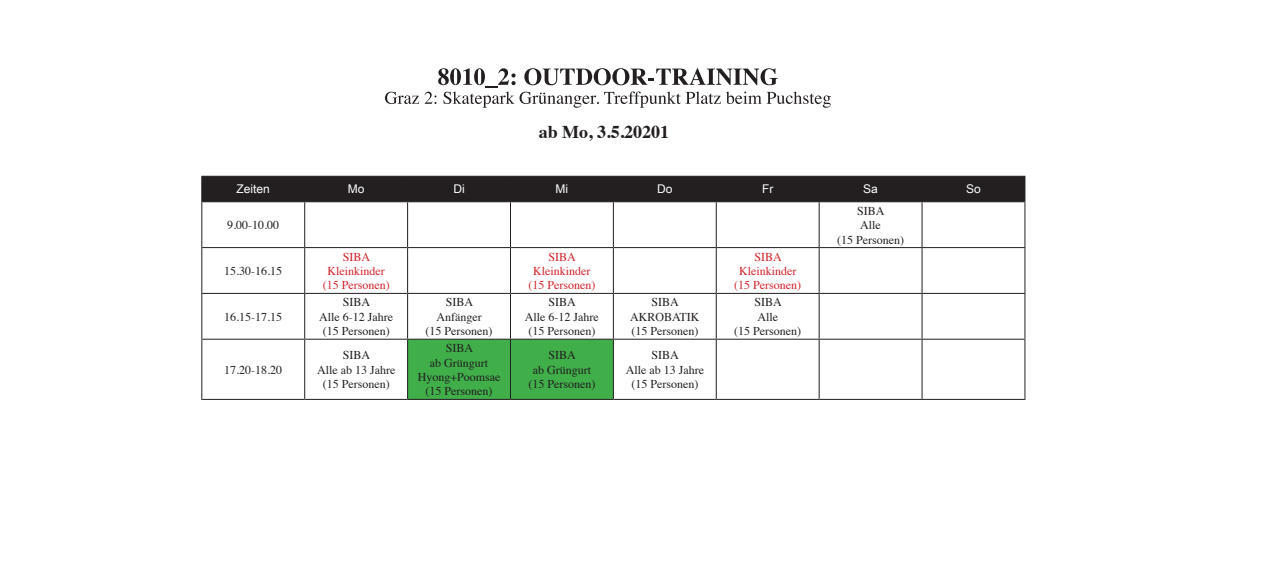
<style>
.page{position:relative;width:1276px;height:567px;background:#fff}
.page>*{position:absolute;margin:0;border:0;box-sizing:border-box;transform-origin:0 0}
.t1{font:700 18px "Times";color:#231f20}
.t2{font:12px/14.4px "Times";color:#231f20;text-align:center}
.t3{font:12px/14.4px "Times";color:#d1232a;text-align:center}
.t4{font:12px "Arial Unicode MS";color:#fff}
</style>
<div class="page">
<div style="left:408px;top:340px;width:205px;height:59px;background:#40ae49"></div>
<div style="left:201px;top:176px;width:824px;height:25px;background:#231f20"></div>
<hr style="left:201px;top:201px;width:104px;height:1px;background:#231f20">
<hr style="left:201px;top:202px;width:1px;height:45px;background:#231f20">
<hr style="left:305px;top:201px;width:102px;height:1px;background:#231f20">
<hr style="left:304px;top:202px;width:1px;height:45px;background:#231f20">
<hr style="left:407px;top:201px;width:103px;height:1px;background:#231f20">
<hr style="left:407px;top:202px;width:1px;height:45px;background:#231f20">
<hr style="left:510px;top:201px;width:103px;height:1px;background:#231f20">
<hr style="left:510px;top:202px;width:1px;height:45px;background:#231f20">
<hr style="left:613px;top:201px;width:103px;height:1px;background:#231f20">
<hr style="left:613px;top:202px;width:1px;height:45px;background:#231f20">
<hr style="left:716px;top:201px;width:103px;height:1px;background:#231f20">
<hr style="left:716px;top:202px;width:1px;height:45px;background:#231f20">
<hr style="left:819px;top:201px;width:103px;height:1px;background:#231f20">
<hr style="left:818px;top:202px;width:1px;height:45px;background:#231f20">
<hr style="left:922px;top:201px;width:103px;height:1px;background:#231f20">
<hr style="left:921px;top:202px;width:1px;height:45px;background:#231f20">
<hr style="left:1024px;top:202px;width:1px;height:45px;background:#231f20">
<hr style="left:201px;top:247px;width:104px;height:1px;background:#231f20">
<hr style="left:201px;top:248px;width:1px;height:45px;background:#231f20">
<hr style="left:305px;top:247px;width:102px;height:1px;background:#231f20">
<hr style="left:304px;top:248px;width:1px;height:45px;background:#231f20">
<hr style="left:407px;top:247px;width:103px;height:1px;background:#231f20">
<hr style="left:407px;top:248px;width:1px;height:45px;background:#231f20">
<hr style="left:510px;top:247px;width:103px;height:1px;background:#231f20">
<hr style="left:510px;top:248px;width:1px;height:45px;background:#231f20">
<hr style="left:613px;top:247px;width:103px;height:1px;background:#231f20">
<hr style="left:613px;top:248px;width:1px;height:45px;background:#231f20">
<hr style="left:716px;top:247px;width:103px;height:1px;background:#231f20">
<hr style="left:716px;top:248px;width:1px;height:45px;background:#231f20">
<hr style="left:819px;top:247px;width:103px;height:1px;background:#231f20">
<hr style="left:818px;top:248px;width:1px;height:45px;background:#231f20">
<hr style="left:922px;top:247px;width:103px;height:1px;background:#231f20">
<hr style="left:921px;top:248px;width:1px;height:45px;background:#231f20">
<hr style="left:1024px;top:248px;width:1px;height:45px;background:#231f20">
<hr style="left:201px;top:293px;width:104px;height:1px;background:#231f20">
<hr style="left:201px;top:294px;width:1px;height:45px;background:#231f20">
<hr style="left:305px;top:293px;width:102px;height:1px;background:#231f20">
<hr style="left:304px;top:294px;width:1px;height:45px;background:#231f20">
<hr style="left:407px;top:293px;width:103px;height:1px;background:#231f20">
<hr style="left:407px;top:294px;width:1px;height:45px;background:#231f20">
<hr style="left:510px;top:293px;width:103px;height:1px;background:#231f20">
<hr style="left:510px;top:294px;width:1px;height:45px;background:#231f20">
<hr style="left:613px;top:293px;width:103px;height:1px;background:#231f20">
<hr style="left:613px;top:294px;width:1px;height:45px;background:#231f20">
<hr style="left:716px;top:293px;width:103px;height:1px;background:#231f20">
<hr style="left:716px;top:294px;width:1px;height:45px;background:#231f20">
<hr style="left:819px;top:293px;width:103px;height:1px;background:#231f20">
<hr style="left:818px;top:294px;width:1px;height:45px;background:#231f20">
<hr style="left:922px;top:293px;width:103px;height:1px;background:#231f20">
<hr style="left:921px;top:294px;width:1px;height:45px;background:#231f20">
<hr style="left:1024px;top:294px;width:1px;height:45px;background:#231f20">
<hr style="left:201px;top:339px;width:104px;height:1px;background:#231f20">
<hr style="left:201px;top:340px;width:1px;height:59px;background:#231f20">
<hr style="left:305px;top:339px;width:102px;height:1px;background:#231f20">
<hr style="left:304px;top:340px;width:1px;height:59px;background:#231f20">
<hr style="left:407px;top:339px;width:103px;height:1px;background:#231f20">
<hr style="left:407px;top:340px;width:1px;height:59px;background:#231f20">
<hr style="left:510px;top:339px;width:103px;height:1px;background:#231f20">
<hr style="left:510px;top:340px;width:1px;height:59px;background:#231f20">
<hr style="left:613px;top:339px;width:103px;height:1px;background:#231f20">
<hr style="left:613px;top:340px;width:1px;height:59px;background:#231f20">
<hr style="left:716px;top:339px;width:103px;height:1px;background:#231f20">
<hr style="left:716px;top:340px;width:1px;height:59px;background:#231f20">
<hr style="left:819px;top:339px;width:103px;height:1px;background:#231f20">
<hr style="left:818px;top:340px;width:1px;height:59px;background:#231f20">
<hr style="left:922px;top:339px;width:103px;height:1px;background:#231f20">
<hr style="left:921px;top:340px;width:1px;height:59px;background:#231f20">
<hr style="left:1024px;top:340px;width:1px;height:59px;background:#231f20">
<hr style="left:201px;top:399px;width:104px;height:1px;background:#231f20">
<hr style="left:305px;top:399px;width:102px;height:1px;background:#231f20">
<hr style="left:407px;top:399px;width:103px;height:1px;background:#231f20">
<hr style="left:510px;top:399px;width:103px;height:1px;background:#231f20">
<hr style="left:613px;top:399px;width:103px;height:1px;background:#231f20">
<hr style="left:716px;top:399px;width:103px;height:1px;background:#231f20">
<hr style="left:819px;top:399px;width:103px;height:1px;background:#231f20">
<hr style="left:922px;top:399px;width:103px;height:1px;background:#231f20">
<svg style="left:385px;top:68px;width:446px;height:40px"></svg>
<h1 class="t1" style="left:539px;top:115px;width:132px">ab Mo, 3.5.20201</h1>
<p class="t4" style="left:237px;top:180px;width:35px">Zeiten</p>
<p class="t4" style="left:348px;top:180px;width:18px">Mo</p>
<p class="t4" style="left:453px;top:180px;width:13px">Di</p>
<p class="t4" style="left:555px;top:180px;width:14px">Mi</p>
<p class="t4" style="left:657px;top:180px;width:17px">Do</p>
<p class="t4" style="left:762px;top:180px;width:13px">Fr</p>
<p class="t4" style="left:863px;top:180px;width:16px">Sa</p>
<p class="t4" style="left:966px;top:180px;width:16px">So</p>
<p class="t2" style="left:227px;top:217px;width:53px">9.00-10.00</p>
<p class="t2" style="left:837px;top:202px;width:68px">SIBA<br>Alle<br>(15 Personen)</p>
<p class="t2" style="left:224px;top:263px;width:59px">15.30-16.15</p>
<p class="t2" style="left:224px;top:309px;width:59px">16.15-17.15</p>
<p class="t2" style="left:224px;top:362px;width:59px">17.20-18.20</p>
<p class="t3" style="left:323px;top:248px;width:68px">SIBA<br>Kleinkinder (15 Personen)</p>
<p class="t3" style="left:528px;top:248px;width:68px">SIBA<br>Kleinkinder (15 Personen)</p>
<p class="t3" style="left:734px;top:248px;width:68px">SIBA<br>Kleinkinder (15 Personen)</p>
<p class="t2" style="left:319px;top:294px;width:75px">SIBA<br>Alle 6-12 Jahre (15 Personen)</p>
<p class="t2" style="left:425px;top:294px;width:68px">SIBA<br>Anfänger<br>(15 Personen)</p>
<p class="t2" style="left:525px;top:294px;width:75px">SIBA<br>Alle 6-12 Jahre (15 Personen)</p>
<p class="t2" style="left:630px;top:294px;width:71px">SIBA<br>AKROBATIK (15 Personen)</p>
<p class="t2" style="left:734px;top:294px;width:68px">SIBA<br>Alle<br>(15 Personen)</p>
<p class="t2" style="left:317px;top:347px;width:80px">SIBA<br>Alle ab 13 Jahre (15 Personen)</p>
<p class="t2" style="left:418px;top:340px;width:84px">SIBA<br>ab Grüngurt<br>Hyong+Poomsae (15 Personen)</p>
<p class="t2" style="left:528px;top:347px;width:68px">SIBA<br>ab Grüngurt (15 Personen)</p>
<p class="t2" style="left:626px;top:347px;width:80px">SIBA<br>Alle ab 13 Jahre (15 Personen)</p>
</div>
